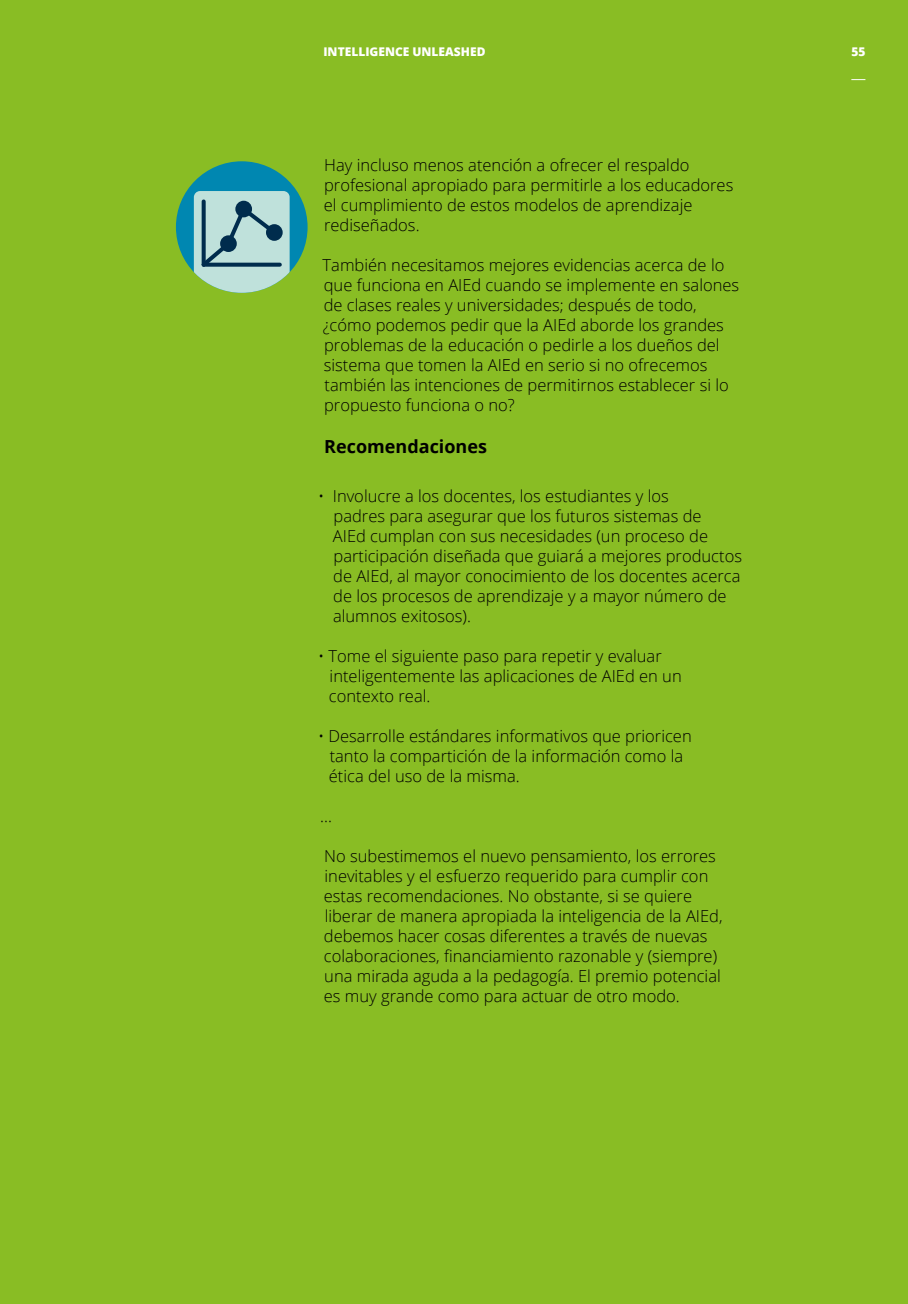
<style>
.page{position:relative;width:908px;height:1304px;background:#fff}
.page>*{position:absolute;margin:0;border:0;box-sizing:border-box;transform-origin:0 0}
.t1{font:700 18px "Open Sans";color:#000}
.t2{font:300 16.4px/20px "Open Sans";color:#000}
.t3{font:800 12px "Open Sans";color:#fff}
</style>
<div class="page">
<div style="left:0;top:0;width:907px;height:1304px;background:#89bd24"></div>
<div style="left:176px;top:161px;width:131px;height:132px;background:#0087b1;border-radius:50%"></div>
<svg style="left:194px;top:191px;width:95px;height:102px"></svg>
<svg style="left:203px;top:263px;width:77px;height:4px"></svg>
<div style="left:220px;top:235px;width:17px;height:17px;background:#002c4d;border-radius:50%"></div>
<div style="left:235px;top:201px;width:17px;height:16px;background:#002c4d;border-radius:50%"></div>
<div style="left:266px;top:224px;width:16px;height:17px;background:#002c4d;border-radius:50%"></div>
<svg style="left:851px;top:79px;width:14px;height:1px"></svg>
<p class="t3" style="left:323px;top:42px;width:163px">INTELLIGENCE UNLEASHED</p>
<p class="t3" style="left:851px;top:42px;width:16px">55</p>
<p class="t2" style="left:323px;top:154px;width:411px">Hay incluso menos atención a ofrecer el respaldo profesional apropiado para permitirle a los educadores el cumplimiento de estos modelos de aprendizaje rediseñados.</p>
<p class="t2" style="left:322px;top:254px;width:418px">También necesitamos mejores evidencias acerca de lo que funciona en AIEd cuando se implemente en salones de clases reales y universidades; después de todo, ¿cómo podemos pedir que la AIEd aborde los grandes problemas de la educación o pedirle a los dueños del sistema que tomen la AIEd en serio si no ofrecemos también las intenciones de permitirnos establecer si lo propuesto funciona o no?</p>
<p class="t1" style="left:324px;top:434px;width:164px">Recomendaciones</p>
<p class="t2" style="left:333px;top:485px;width:410px;text-indent:-15px">• Involucre a los docentes, los estudiantes y los<br>padres para asegurar que los futuros sistemas de<br>AIEd cumplan con sus necesidades (un proceso de participación diseñada que guiará a mejores productos de AIEd, al mayor conocimiento de los docentes acerca de los procesos de aprendizaje y a mayor número de alumnos exitosos).</p>
<p class="t2" style="left:329px;top:645px;width:354px;text-indent:-11px">• Tome el siguiente paso para repetir y evaluar inteligentemente las aplicaciones de AIEd en un contexto real.</p>
<p class="t2" style="left:329px;top:725px;width:364px;text-indent:-11px">• Desarrolle estándares informativos que prioricen tanto la compartición de la información como la ética del uso de la misma.</p>
<p class="t2" style="left:320px;top:805px;width:13px">...</p>
<p class="t2" style="left:324px;top:845px;width:400px">No subestimemos el nuevo pensamiento, los errores inevitables y el esfuerzo requerido para cumplir con estas recomendaciones. No obstante, si se quiere liberar de manera apropiada la inteligencia de la AIEd, debemos hacer cosas diferentes a través de nuevas colaboraciones, financiamiento razonable y (siempre) una mirada aguda a la pedagogía. El premio potencial es muy grande como para actuar de otro modo.</p>
</div>
